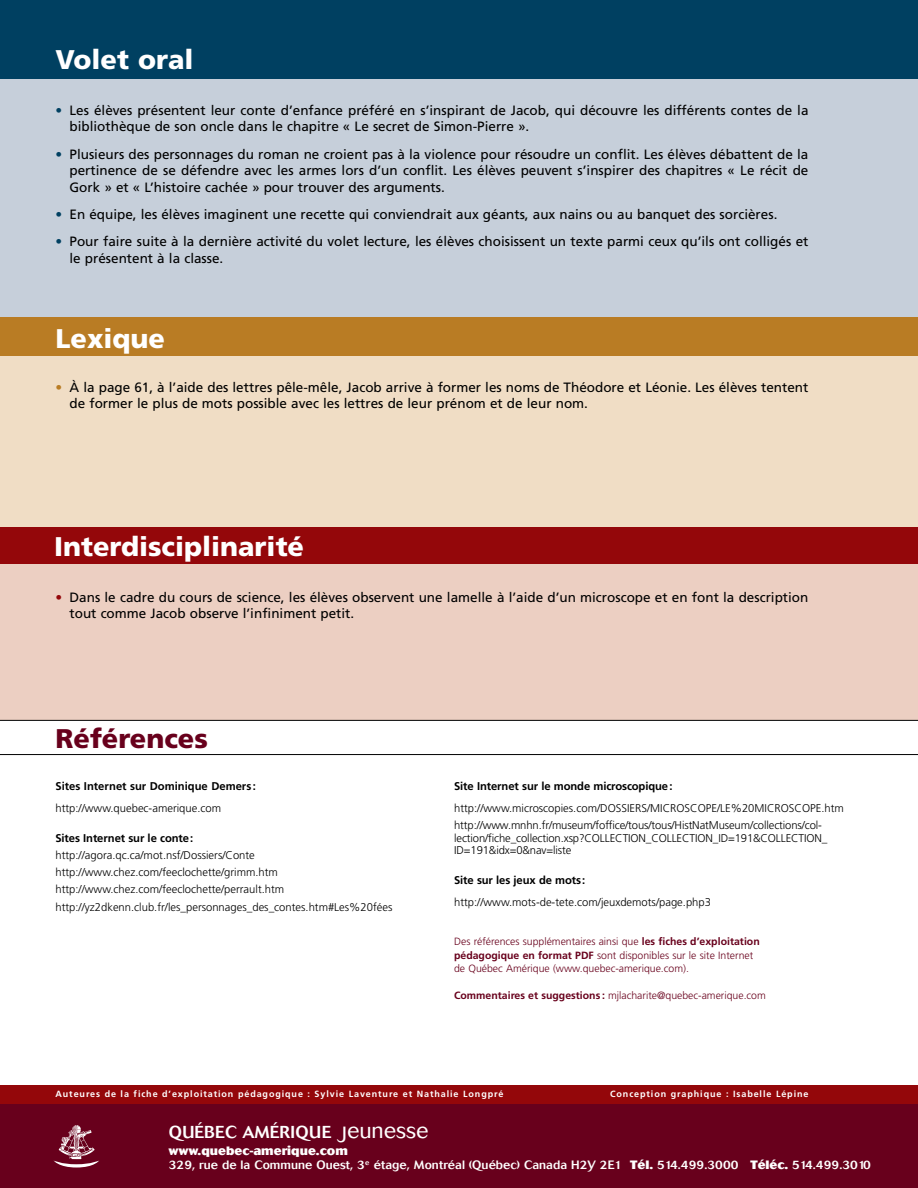
<style>
.page{position:relative;width:918px;height:1188px;background:#fff}
.page>*{position:absolute;margin:0;border:0;box-sizing:border-box;transform-origin:0 0}
.t1{font:900 27px "Frutiger";color:#fff}
.t2{font:900 27px "Frutiger";color:#68001c}
.t3{font:500 17.1px "Cosmos";letter-spacing:.02em;color:#fff}
.t4{font:13.5px/16.5px "Frutiger";color:#000}
.t5{font:500 12px/14.4px "Cosmos";letter-spacing:.005em;color:#fff}
.t6{font:300 11.25px/17.2px "Frutiger";color:#000}
.t7{font:700 11.25px "Frutiger";letter-spacing:-.01em;color:#000}
.t8{font:300 10.5px/13.5px "Frutiger";color:#68001c}
.t9{font:700 9px "Frutiger";letter-spacing:.1em;color:#fff}
.s1{color:#004061}
.s2{color:#b97c24}
.s3{color:#94070a}
.s4{font-weight:700}
.s5{font-weight:300;font-size:21.75px}
.s6{font-weight:800}
</style>
<div class="page">
<div style="left:0;top:1087px;width:918px;height:101px;background:#68001c"></div>
<svg style="left:54px;top:1125px;width:45px;height:43px"></svg>
<div style="left:0;top:1086px;width:918px;height:18px;background:#94070a"></div>
<div style="left:0;top:53px;width:918px;height:340px;background:#c6cfda"></div>
<div style="left:0;top:344px;width:918px;height:277px;background:#f0ddc5"></div>
<div style="left:0;top:547px;width:918px;height:187px;background:#eccfc2"></div>
<svg style="left:0;top:720px;width:918px;height:35px"></svg>
<div style="left:0;top:527px;width:918px;height:36px;background:#94070a"></div>
<div style="left:0;top:318px;width:918px;height:38px;background:#b97c24"></div>
<div style="left:0;top:0;width:918px;height:79px;background:#004061"></div>
<h1 class="t1" style="left:56px;top:43px;width:140px">Volet oral</h1>
<p class="t4" style="left:70px;top:102px;width:741px;text-indent:-14px"><span class="s1">•</span> Les élèves présentent leur conte d’enfance préféré en s’inspirant de Jacob, qui découvre les différents contes de la bibliothèque de son oncle dans le chapitre « Le secret de Simon-Pierre ».</p>
<p class="t4" style="left:70px;top:146px;width:740px;text-align:justify;text-indent:-14px"><span class="s1">•</span> Plusieurs des personnages du roman ne croient pas à la violence pour résoudre un conflit. Les élèves débattent de la pertinence de se défendre avec les armes lors d’un conflit. Les élèves peuvent s’inspirer des chapitres « Le récit de Gork » et « L’histoire cachée » pour trouver des arguments.</p>
<p class="t4" style="left:56px;top:206px;width:723px"><span class="s1">•</span> En équipe, les élèves imaginent une recette qui conviendrait aux géants, aux nains ou au banquet des sorcières.</p>
<p class="t4" style="left:70px;top:233px;width:740px;text-indent:-14px"><span class="s1">•</span> Pour faire suite à la dernière activité du volet lecture, les élèves choisissent un texte parmi ceux qu’ils ont colligés et le présentent à la classe.</p>
<h1 class="t1" style="left:56px;top:322px;width:111px">Lexique</h1>
<p class="t4" style="left:70px;top:379px;width:740px;text-indent:-14px"><span class="s2">•</span> À la page 61, à l’aide des lettres pêle-mêle, Jacob arrive à former les noms de Théodore et Léonie. Les élèves tentent de former le plus de mots possible avec les lettres de leur prénom et de leur nom.</p>
<h1 class="t1" style="left:54px;top:530px;width:252px">Interdisciplinarité</h1>
<p class="t4" style="left:70px;top:589px;width:740px;text-indent:-14px"><span class="s3">•</span> Dans le cadre du cours de science, les élèves observent une lamelle à l’aide d’un microscope et en font la description tout comme Jacob observe l’infiniment petit.</p>
<h1 class="t2" style="left:56px;top:722px;width:154px">Références</h1>
<p class="t7" style="left:56px;top:779px;width:202px">Sites Internet sur Dominique Demers :</p>
<p class="t6" style="left:56px;top:799px;width:167px">http://www.quebec-amerique.com</p>
<p class="t7" style="left:56px;top:831px;width:139px">Sites Internet sur le conte:</p>
<p class="t6" style="left:56px;top:846px;width:338px">http://agora.qc.ca/mot.nsf/Dossiers/Conte http://www.chez.com/feeclochette/grimm.htm http://www.chez.com/feeclochette/perrault.htm http://yz2dkenn.club.fr/les_personnages_des_contes.htm#Les%20fées</p>
<p class="t7" style="left:454px;top:779px;width:220px">Site Internet sur le monde microscopique:</p>
<p class="t6" style="left:454px;top:799px;width:391px">http://www.microscopies.com/DOSSIERS/MICROSCOPE/LE%20MICROSCOPE.htm http://www.mnhn.fr/museum/foffice/tous/tous/HistNatMuseum/collections/col-</p>
<p class="t6" style="left:454px;top:831px;width:375px;line-height:12.8px">lection/fiche_collection.xsp?COLLECTION_COLLECTION_ID=191&amp;COLLECTION_<br>ID=191&amp;idx=0&amp;nav=liste</p>
<p class="t7" style="left:454px;top:874px;width:133px">Site sur les jeux de mots:</p>
<p class="t6" style="left:454px;top:894px;width:258px">http://www.mots-de-tete.com/jeuxdemots/page.php3</p>
<p class="t8" style="left:454px;top:935px;width:307px">Des références supplémentaires ainsi que <span class="s4">les fiches d’exploitation pédagogique en format PDF</span> sont disponibles sur le site Internet de Québec Amérique (www.quebec-amerique.com).</p>
<p class="t8" style="left:454px;top:989px;width:313px"><span class="s4">Commentaires et suggestions :</span> mjlacharite@quebec-amerique.com</p>
<p class="t9" style="left:56px;top:1088px;width:450px">Auteures de la fiche d’exploitation pédagogique : Sylvie Laventure et Nathalie Longpré</p>
<p class="t9" style="left:610px;top:1088px;width:200px">Conception graphique : Isabelle Lépine</p>
<p class="t3" style="left:169px;top:1123px;width:261px">QUÉBEC AMÉRIQUE <span class="s5">Jeunesse</span></p>
<p class="t5" style="left:169px;top:1144px;width:704px"><span class="s6">www.quebec-amerique.com<br></span>329, rue de la Commune Ouest, 3<sup>e</sup> étage, Montréal (Québec) Canada H2Y 2E1 <span class="s6">Tél.</span> 514.499.3000 <span class="s6">Téléc.</span> 514.499.3010</p>
</div>
